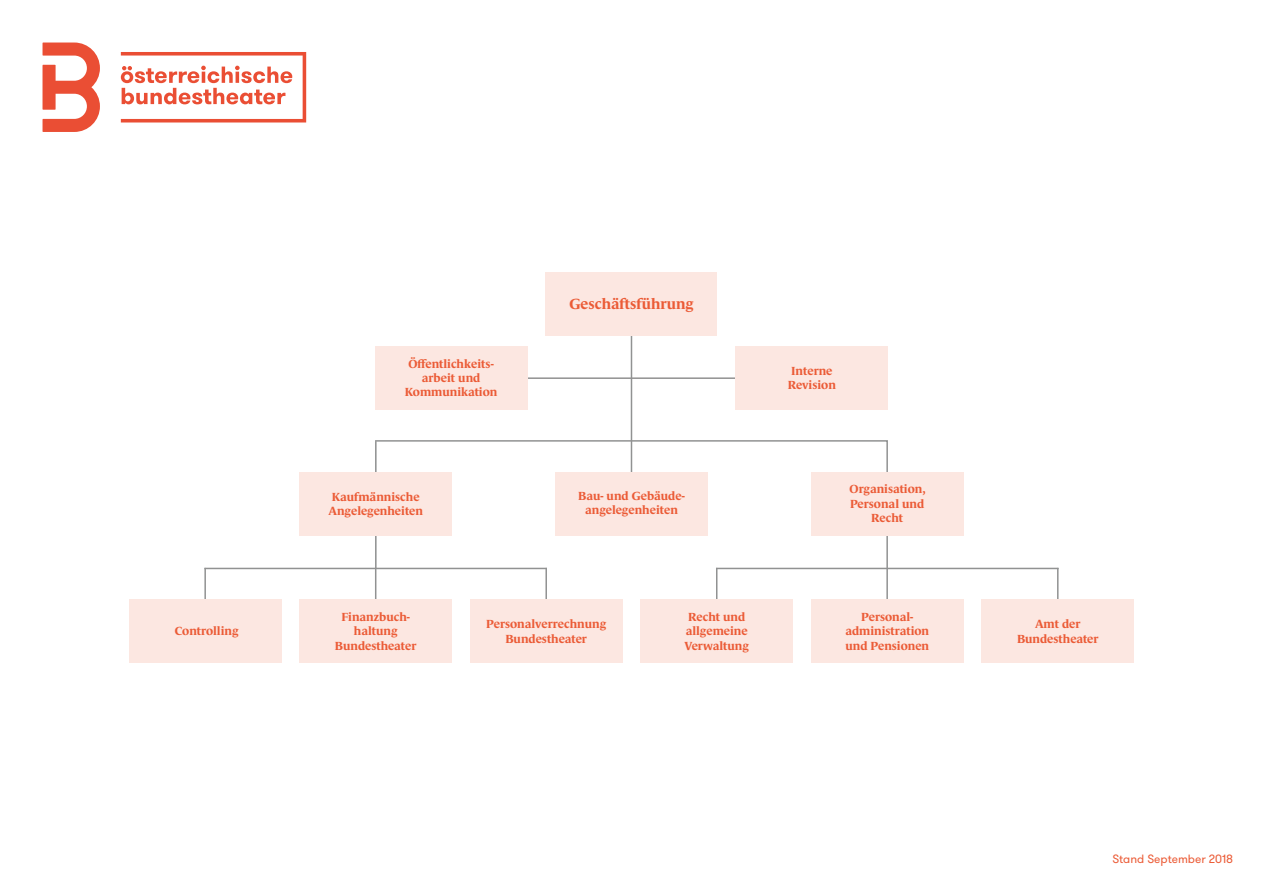
<style>
.page{position:relative;width:1263px;height:893px;background:#fff}
.page>*{position:absolute;margin:0;border:0;box-sizing:border-box;transform-origin:0 0}
.t1{font:700 15px "Le Monde Journal Std";color:#eb5b36}
.t2{font:700 12px/14.4px "Le Monde Journal Std";color:#eb5b36;text-align:center}
.t3{font:12px "GT Walsheim Pro";color:#eb5b36}
</style>
<div class="page">
<hr style="left:204px;top:568px;width:343px;height:1px;background:#919292">
<hr style="left:388px;top:377px;width:469px;height:2px;background:#919292">
<hr style="left:716px;top:568px;width:342px;height:1px;background:#919292">
<hr style="left:631px;top:298px;width:1px;height:224px;background:#919292">
<svg style="left:374px;top:439px;width:515px;height:169px"></svg>
<div style="left:811px;top:472px;width:152px;height:64px;background:#fce7e1"></div>
<div style="left:555px;top:472px;width:152px;height:64px;background:#fce7e1"></div>
<div style="left:300px;top:472px;width:152px;height:64px;background:#fce7e1"></div>
<hr style="left:204px;top:568px;width:2px;height:39px;background:#919292">
<hr style="left:375px;top:568px;width:1px;height:39px;background:#919292">
<hr style="left:545px;top:568px;width:2px;height:39px;background:#919292">
<hr style="left:1057px;top:568px;width:1px;height:39px;background:#919292">
<hr style="left:716px;top:568px;width:1px;height:39px;background:#919292">
<div style="left:129px;top:600px;width:152px;height:63px;background:#fce7e1"></div>
<div style="left:300px;top:600px;width:152px;height:63px;background:#fce7e1"></div>
<div style="left:470px;top:600px;width:152px;height:63px;background:#fce7e1"></div>
<div style="left:811px;top:600px;width:152px;height:63px;background:#fce7e1"></div>
<div style="left:982px;top:600px;width:152px;height:63px;background:#fce7e1"></div>
<div style="left:641px;top:600px;width:152px;height:63px;background:#fce7e1"></div>
<div style="left:736px;top:346px;width:152px;height:64px;background:#fce7e1"></div>
<div style="left:375px;top:346px;width:152px;height:64px;background:#fce7e1"></div>
<div style="left:546px;top:272px;width:171px;height:64px;background:#fce7e1"></div>
<svg style="left:43px;top:43px;width:263px;height:89px"></svg>
<p class="t2" style="left:175px;top:624px;width:65px">Controlling</p>
<p class="t2" style="left:405px;top:356px;width:94px">Öffentlichkeits&shy;arbeit und<br>Kommunikation</p>
<p class="t2" style="left:328px;top:489px;width:96px;text-align:left">Kaufmännische<br>Angelegenheiten</p>
<p class="t1" style="left:569px;top:295px;width:126px">Geschäftsführung</p>
<p class="t2" style="left:578px;top:489px;width:108px">Bau- und Gebäude&shy;angelegenheiten</p>
<p class="t2" style="left:788px;top:363px;width:49px;text-align:left">Interne<br>Revision</p>
<p class="t2" style="left:849px;top:482px;width:77px">Organisation,<br>Personal und<br>Recht</p>
<p class="t2" style="left:335px;top:610px;width:83px">Finanzbuch&shy;haltung<br>Bundestheater</p>
<p class="t2" style="left:486px;top:617px;width:121px">Personalverrechnung<br>Bundestheater</p>
<p class="t2" style="left:845px;top:610px;width:85px">Personal&shy;administration und Pensionen</p>
<p class="t2" style="left:1017px;top:617px;width:83px">Amt der<br>Bundestheater</p>
<p class="t2" style="left:685px;top:610px;width:66px">Recht und allgemeine<br>Verwaltung</p>
<p class="t3" style="left:1112px;top:851px;width:122px">Stand September 2018</p>
</div>
